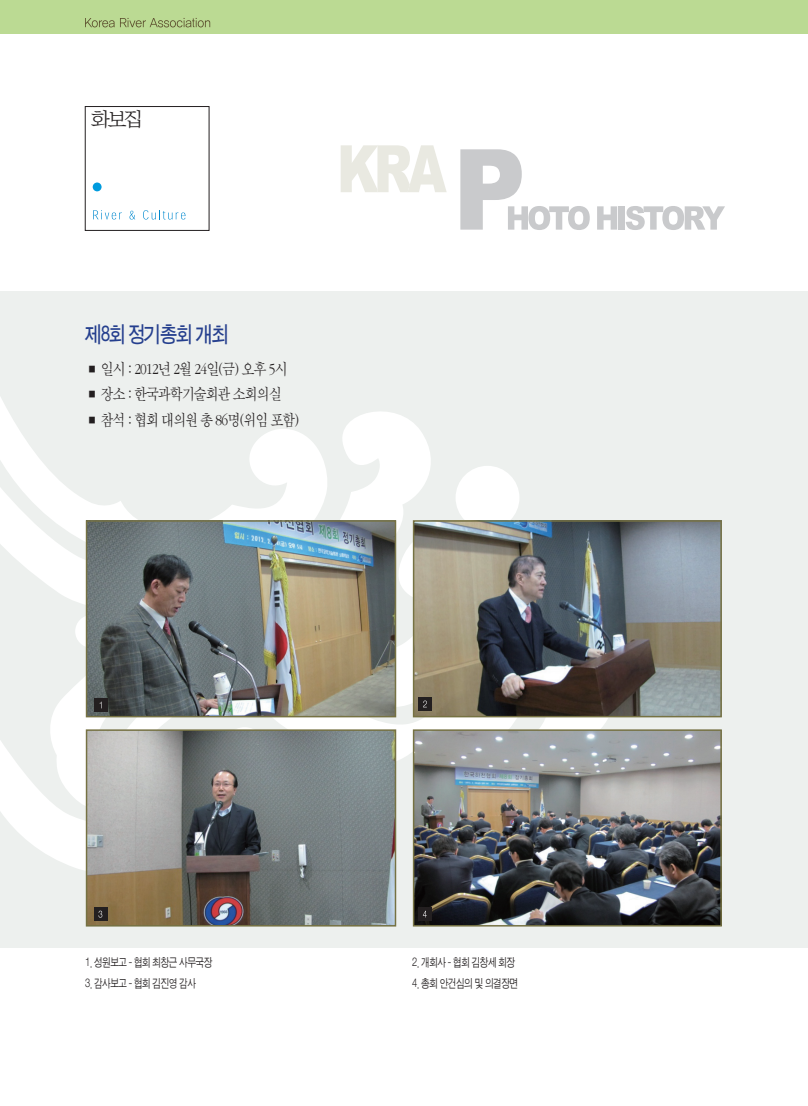
<style>
.page{position:relative;width:808px;height:1106px;background:#fff}
.page>*{position:absolute;margin:0;border:0;box-sizing:border-box;transform-origin:0 0}
.t1{font:22.5px "Sand Tg";letter-spacing:-.075em;color:#253f8e;scale:.85 1}
.t2{font:20.25px "San Ns M";color:#231f20}
.t3{font:16.5px "Sand Sm";letter-spacing:-.05em;color:#231f20;scale:.85 1}
.t4{font:12px "Sand Jg";letter-spacing:-.05em;color:#231f20;scale:.8 1}
</style>
<div class="page">
<div style="left:0;top:0;width:808px;height:34px;background:#bbda93"></div>
<svg style="left:85px;top:18px;width:125px;height:9px"></svg>
<div style="left:0;top:291px;width:808px;height:656px;background:#edf0ee"></div>
<svg style="left:0;top:397px;width:253px;height:66px"></svg>
<svg style="left:253px;top:412px;width:178px;height:51px;fill:#fff"></svg>
<svg style="left:0;top:463px;width:465px;height:153px"></svg>
<div style="left:456px;top:466px;width:63px;height:63px;background:#fff;border-radius:50%"></div>
<div style="left:75px;top:615px;width:33px;height:33px;background:#fff;border-radius:50%"></div>
<svg style="left:0;top:741px;width:86px;height:155px"></svg>
<svg style="left:211px;top:595px;width:295px;height:174px;fill:#fff"></svg>
<svg style="left:506px;top:717px;width:178px;height:12px"></svg>
<div style="left:85px;top:106px;width:124px;height:125px;border:1px solid #231f20"></div>
<svg style="left:93px;top:210px;width:29px;height:9px"></svg>
<svg style="left:130px;top:211px;width:5px;height:8px"></svg>
<svg style="left:143px;top:210px;width:42px;height:9px"></svg>
<div style="left:93px;top:182px;width:9px;height:9px;background:#009bde;border-radius:50%"></div>
<svg style="left:341px;top:145px;width:106px;height:47px"></svg>
<svg style="left:460px;top:149px;width:130px;height:81px"></svg>
<svg style="left:597px;top:206px;width:20px;height:24px"></svg>
<div style="left:619px;top:206px;width:6px;height:24px;background:#c9cacc"></div>
<svg style="left:626px;top:206px;width:99px;height:24px"></svg>
<img style="left:89px;top:732px;width:304px;height:191px">
<div style="left:86px;top:729px;width:310px;height:197px;border:2px solid #767243"></div>
<div style="left:94px;top:907px;width:13px;height:13px;background:#231f20"></div>
<svg style="left:98px;top:910px;width:4px;height:7px"></svg>
<img style="left:416px;top:523px;width:303px;height:191px">
<div style="left:413px;top:520px;width:309px;height:197px;border:2px solid #767243"></div>
<div style="left:418px;top:697px;width:14px;height:13px;background:#231f20"></div>
<svg style="left:423px;top:700px;width:4px;height:7px"></svg>
<img style="left:89px;top:523px;width:304px;height:191px">
<div style="left:86px;top:520px;width:310px;height:197px;border:2px solid #767243"></div>
<svg style="left:45px;top:637px;width:166px;height:193px"></svg>
<img style="left:416px;top:732px;width:303px;height:191px">
<div style="left:413px;top:729px;width:309px;height:197px;border:2px solid #767243"></div>
<div style="left:418px;top:907px;width:14px;height:13px;background:#231f20"></div>
<svg style="left:423px;top:910px;width:4px;height:7px"></svg>
<p class="t2" style="left:91px;top:109px;width:54px">화보집</p>
<h1 class="t1" style="left:85px;top:323px;width:171px">제8회 정기총회 개최</h1>
<p class="t3" style="left:86px;top:361px;width:239px">■ 일시 : 2012년 2월 24일(금) 오후 5시</p>
<p class="t3" style="left:86px;top:387px;width:232px">■ 장소 : 한국과학기술회관 소회의실</p>
<p class="t3" style="left:86px;top:412px;width:253px">■ 참석 : 협회 대의원 총 86명(위임 포함)</p>
<p class="t4" style="left:85px;top:956px;width:161px">1. 성원보고 - 협회 최창근 사무국장</p>
<p class="t4" style="left:85px;top:977px;width:140px">3. 감사보고 - 협회 김진영 감사</p>
<p class="t4" style="left:412px;top:956px;width:130px">2. 개회사 - 협회 김창세 회장</p>
<p class="t4" style="left:412px;top:977px;width:134px">4. 총회 안건심의 및 의결장면</p>
</div>
